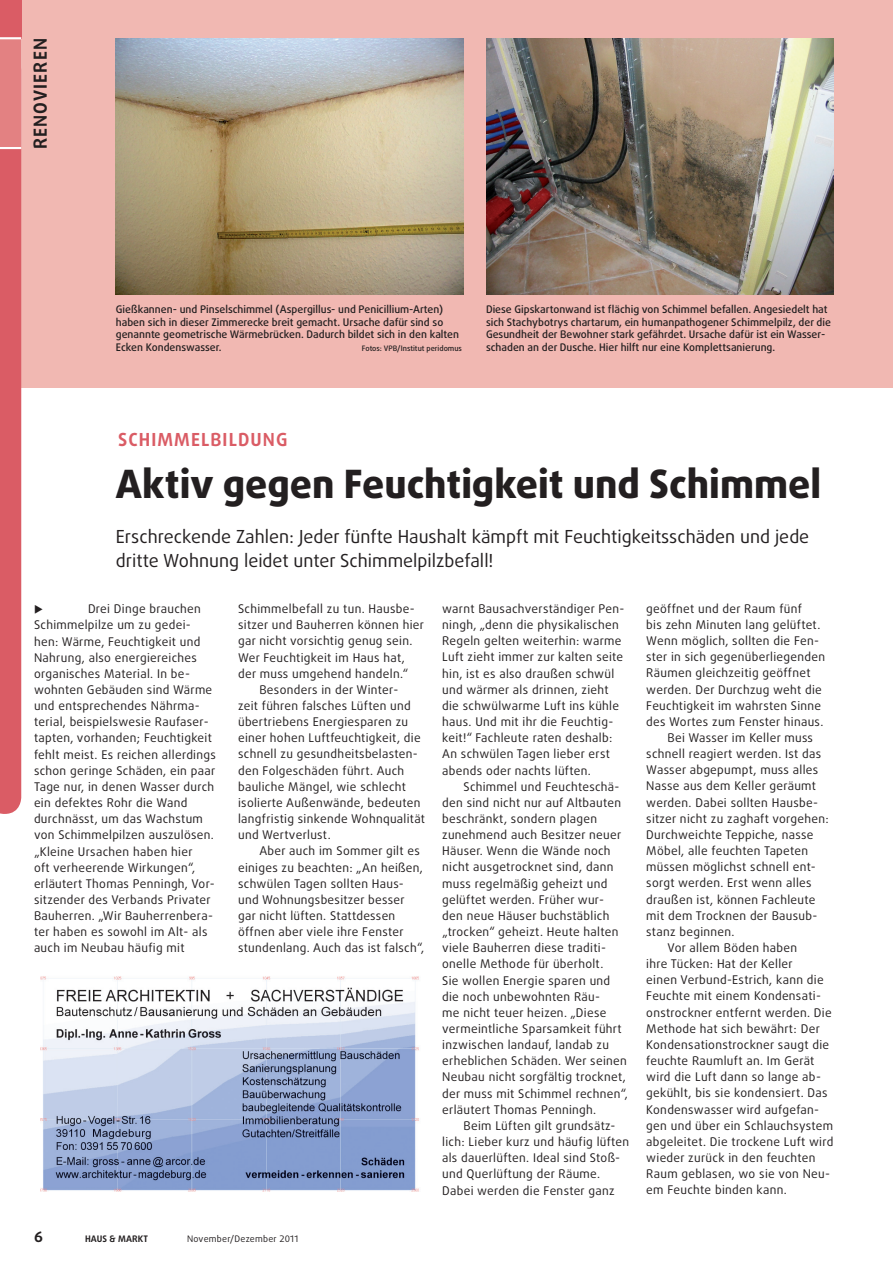
<style>
.page{position:relative;width:893px;height:1263px;background:#fff}
.page>*{position:absolute;margin:0;border:0;box-sizing:border-box;transform-origin:0 0}
.t1{font:800 39px "Daxline OT";color:#231f20}
.t2{font:18px/24px "Daxline OT";color:#231f20}
.t3{font:700 18px "Daxline OT";letter-spacing:.06em;color:#da5c65}
.t4{font:700 18px "Daxline OT";letter-spacing:.06em;color:#231f20}
.t5{font:700 15px "Daxline OT";color:#231f20}
.t6{font:12px/16.2px "Daxline OT";letter-spacing:.025em;color:#231f20}
.t7{font:500 10.5px/12.6px "Daxline OT";color:#231f20}
.t8{font:9px "Daxline OT";letter-spacing:.025em;color:#231f20}
.t9{font:700 9px "Daxline OT";letter-spacing:.01em;color:#231f20}
.t10{font:500 7.5px "Daxline OT";color:#231f20}
</style>
<div class="page">
<div style="left:0;top:0;width:893px;height:388px;background:#f1b8b2"></div>
<div style="left:0;top:149px;width:21px;height:665px;background:#da5c65"></div>
<div style="left:0;top:0;width:21px;height:38px;background:#da5c65"></div>
<div style="left:0;top:37px;width:21px;height:112px;background:#fff"></div>
<div style="left:0;top:39px;width:21px;height:108px;background:#e38182"></div>
<img style="left:486px;top:38px;width:347px;height:256px">
<img style="left:40px;top:976px;width:379px;height:215px">
<img style="left:116px;top:38px;width:347px;height:256px">
<h2 class="t4" style="left:28px;top:149px;width:112px;rotate:-90deg">RENOVIEREN</h2>
<p class="t7" style="left:116px;top:303px;width:345px">Gießkannen- und Pinselschimmel (Aspergillus- und Penicillium-Arten) haben sich in dieser Zimmerecke breit gemacht. Ursache dafür sind so genannte geometrische Wärmebrücken. Dadurch bildet sich in den kalten Ecken Kondenswasser.</p>
<p class="t10" style="left:362px;top:343px;width:102px">Fotos: VPB/Institut peridomus</p>
<p class="t7" style="left:486px;top:303px;width:346px">Diese Gipskartonwand ist flächig von Schimmel befallen. Angesiedelt hat sich Stachybotrys chartarum, ein humanpathogener Schimmelpilz, der die Gesundheit der Bewohner stark gefährdet. Ursache dafür ist ein Wasser&shy;schaden an der Dusche. Hier hilft nur eine Komplettsanierung.</p>
<h2 class="t3" style="left:118px;top:428px;width:171px">SCHIMMELBILDUNG</h2>
<h1 class="t1" style="left:116px;top:458px;width:707px">Aktiv gegen Feuchtigkeit und Schimmel</h1>
<h2 class="t2" style="left:116px;top:525px;width:695px">Erschreckende Zahlen: Jeder fünfte Haushalt kämpft mit Feuchtigkeitsschäden und jede dritte Wohnung leidet unter Schimmelpilzbefall!</h2>
<p class="t6" style="left:34px;top:601px;width:183px;text-indent:54px">Drei Dinge brauchen<br>Schimmelpilze um zu gedei&shy;hen: Wärme, Feuchtigkeit und<br>Nahrung, also energiereiches organisches Material. In be&shy;wohnten Gebäuden sind Wärme und entsprechendes Nährma&shy;terial, beispielswesie Raufaser&shy;tapten, vorhanden; Feuchtigkeit fehlt meist. Es reichen allerdings schon geringe Schäden, ein paar<br>Tage nur, in denen Wasser durch ein defektes Rohr die Wand durchnässt, um das Wachstum von Schimmelpilzen auszulösen. „Kleine Ursachen haben hier<br>oft verheerende Wirkungen“, erläutert Thomas Penningh, Vor&shy;sitzender des Verbands Privater<br>Bauherren. „Wir Bauherrenbera&shy;ter haben es sowohl im Alt- als auch im Neubau häufig mit</p>
<p class="t6" style="left:238px;top:601px;width:178px">Schimmelbefall zu tun. Hausbe-</p>
<p class="t6" style="left:238px;top:617px;width:187px">sitzer und Bauherren können hier</p>
<p class="t6" style="left:238px;top:633px;width:176px">gar nicht vorsichtig genug sein.</p>
<p class="t6" style="left:238px;top:649px;width:168px">Wer Feuchtigkeit im Haus hat,</p>
<p class="t6" style="left:238px;top:665px;width:172px">der muss umgehend handeln.“</p>
<p class="t6" style="left:259px;top:681px;width:140px">Besonders in der Winter-</p>
<p class="t6" style="left:238px;top:698px;width:174px">zeit führen falsches Lüften und</p>
<p class="t6" style="left:238px;top:714px;width:172px">übertriebens Energiesparen zu</p>
<p class="t6" style="left:238px;top:730px;width:184px">einer hohen Luftfeuchtigkeit, die</p>
<p class="t6" style="left:238px;top:746px;width:181px">schnell zu gesundheitsbelasten-</p>
<p class="t6" style="left:238px;top:762px;width:168px">den Folgeschäden führt. Auch</p>
<p class="t6" style="left:238px;top:778px;width:169px">bauliche Mängel, wie schlecht</p>
<p class="t6" style="left:238px;top:794px;width:184px">isolierte Außenwände, bedeuten</p>
<p class="t6" style="left:238px;top:811px;width:188px">langfristig sinkende Wohnqualität</p>
<p class="t6" style="left:238px;top:827px;width:94px">und Wertverlust.</p>
<p class="t6" style="left:259px;top:843px;width:162px">Aber auch im Sommer gilt es</p>
<p class="t6" style="left:238px;top:859px;width:186px">einiges zu beachten: „An heißen,</p>
<p class="t6" style="left:238px;top:875px;width:167px">schwülen Tagen sollten Haus-</p>
<p class="t6" style="left:238px;top:891px;width:168px">und Wohnungsbesitzer besser</p>
<p class="t6" style="left:238px;top:908px;width:159px">gar nicht lüften. Stattdessen</p>
<p class="t6" style="left:238px;top:924px;width:167px">öffnen aber viele ihre Fenster</p>
<p class="t6" style="left:238px;top:940px;width:188px">stundenlang. Auch das ist falsch“,</p>
<p class="t5" style="left:34px;top:1226px;width:10px">6</p>
<p class="t9" style="left:85px;top:1232px;width:64px">HAUS &amp; MARKT</p>
<p class="t8" style="left:187px;top:1232px;width:113px">November/Dezember 2011</p>
<p class="t6" style="left:442px;top:601px;width:184px">warnt Bausachverständiger Pen&shy;ningh, „denn die physikalischen<br>Regeln gelten weiterhin: warme<br>Luft zieht immer zur kalten seite hin, ist es also draußen schwül und wärmer als drinnen, zieht die schwülwarme Luft ins kühle haus. Und mit ihr die Feuchtig&shy;keit!“ Fachleute raten deshalb:<br>An schwülen Tagen lieber erst abends oder nachts lüften.</p>
<p class="t6" style="left:442px;top:778px;width:187px;text-indent:21px">Schimmel und Feuchteschä&shy;den sind nicht nur auf Altbauten beschränkt, sondern plagen zunehmend auch Besitzer neuer<br>Häuser. Wenn die Wände noch nicht ausgetrocknet sind, dann muss regelmäßig geheizt und gelüftet werden. Früher wur-<br>den neue Häuser buchstäblich „trocken“ geheizt. Heute halten viele Bauherren diese traditi&shy;onelle Methode für überholt.<br>Sie wollen Energie sparen und die noch unbewohnten Räu-<br>me nicht teuer heizen. „Diese vermeintliche Sparsamkeit führt inzwischen landauf, landab zu erheblichen Schäden. Wer seinen<br>Neubau nicht sorgfältig trocknet, der muss mit Schimmel rechnen“, erläutert Thomas Penningh.</p>
<p class="t6" style="left:442px;top:1117px;width:189px;text-indent:21px">Beim Lüften gilt grundsätz&shy;lich: Lieber kurz und häufig lüften als dauerlüften. Ideal sind Stoß&shy;und Querlüftung der Räume.<br>Dabei werden die Fenster ganz</p>
<p class="t6" style="left:646px;top:600px;width:157px">geöffnet und der Raum fünf</p>
<p class="t6" style="left:646px;top:617px;width:176px">bis zehn Minuten lang gelüftet.</p>
<p class="t6" style="left:646px;top:633px;width:174px">Wenn möglich, sollten die Fen-</p>
<p class="t6" style="left:646px;top:649px;width:180px">ster in sich gegenüberliegenden</p>
<p class="t6" style="left:646px;top:665px;width:166px">Räumen gleichzeitig geöffnet</p>
<p class="t6" style="left:646px;top:681px;width:177px">werden. Der Durchzug weht die</p>
<p class="t6" style="left:646px;top:697px;width:176px">Feuchtigkeit im wahrsten Sinne</p>
<p class="t6" style="left:646px;top:713px;width:179px">des Wortes zum Fenster hinaus.</p>
<p class="t6" style="left:667px;top:730px;width:147px">Bei Wasser im Keller muss</p>
<p class="t6" style="left:646px;top:746px;width:176px">schnell reagiert werden. Ist das</p>
<p class="t6" style="left:646px;top:762px;width:174px">Wasser abgepumpt, muss alles</p>
<p class="t6" style="left:646px;top:778px;width:171px">Nasse aus dem Keller geräumt</p>
<p class="t6" style="left:646px;top:794px;width:173px">werden. Dabei sollten Hausbe-</p>
<p class="t6" style="left:646px;top:810px;width:184px">sitzer nicht zu zaghaft vorgehen:</p>
<p class="t6" style="left:646px;top:826px;width:169px">Durchweichte Teppiche, nasse</p>
<p class="t6" style="left:646px;top:843px;width:163px">Möbel, alle feuchten Tapeten</p>
<p class="t6" style="left:646px;top:859px;width:171px">müssen möglichst schnell ent-</p>
<p class="t6" style="left:646px;top:875px;width:167px">sorgt werden. Erst wenn alles</p>
<p class="t6" style="left:646px;top:891px;width:171px">draußen ist, können Fachleute</p>
<p class="t6" style="left:646px;top:907px;width:173px">mit dem Trocknen der Bausub-</p>
<p class="t6" style="left:646px;top:923px;width:90px">stanz beginnen.</p>
<p class="t6" style="left:667px;top:940px;width:131px">Vor allem Böden haben</p>
<p class="t6" style="left:646px;top:956px;width:148px">ihre Tücken: Hat der Keller</p>
<p class="t6" style="left:646px;top:972px;width:179px">einen Verbund-Estrich, kann die</p>
<p class="t6" style="left:646px;top:988px;width:176px">Feuchte mit einem Kondensati-</p>
<p class="t6" style="left:646px;top:1004px;width:187px">onstrockner entfernt werden. Die</p>
<p class="t6" style="left:646px;top:1020px;width:175px">Methode hat sich bewährt: Der</p>
<p class="t6" style="left:646px;top:1036px;width:184px">Kondensationstrockner saugt die</p>
<p class="t6" style="left:646px;top:1053px;width:170px">feuchte Raumluft an. Im Gerät</p>
<p class="t6" style="left:646px;top:1069px;width:176px">wird die Luft dann so lange ab-</p>
<p class="t6" style="left:646px;top:1085px;width:183px">gekühlt, bis sie kondensiert. Das</p>
<p class="t6" style="left:646px;top:1101px;width:174px">Kondenswasser wird aufgefan-</p>
<p class="t6" style="left:646px;top:1117px;width:188px">gen und über ein Schlauchsystem</p>
<p class="t6" style="left:646px;top:1133px;width:189px">abgeleitet. Die trockene Luft wird</p>
<p class="t6" style="left:646px;top:1150px;width:171px">wieder zurück in den feuchten</p>
<p class="t6" style="left:646px;top:1166px;width:185px">Raum geblasen, wo sie von Neu-</p>
<p class="t6" style="left:646px;top:1182px;width:142px">em Feuchte binden kann.</p>
</div>
